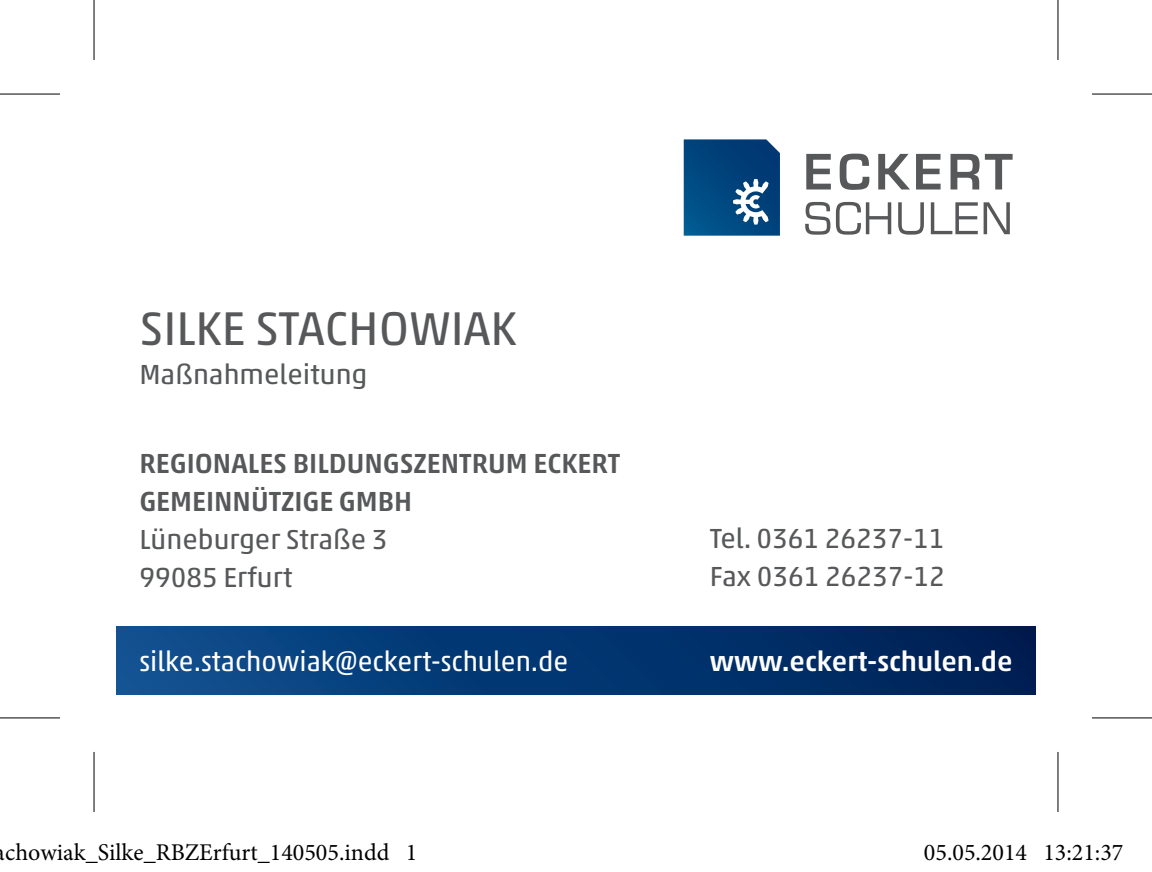
<style>
.page{position:relative;width:1152px;height:872px;background:#fff}
.page>*{position:absolute;margin:0;border:0;box-sizing:border-box;transform-origin:0 0}
.t1{font:48px "Akko Pro";color:#57585a}
.t2{font:28px/38px "Akko Pro";color:#57585a}
.t3{font:500 28px/38px "Akko Pro";color:#57585a}
.t4{font:28px "Akko Pro";color:#fff;scale:.96 1}
.t5{font:500 28px "Akko Pro";color:#fff}
.t6{font:24px "Minion Pro";color:#000}
</style>
<div class="page">
<div style="left:117px;top:626px;width:918px;height:68px;background:linear-gradient(to right,#0d4f8f,#001e53)"></div>
<svg style="left:684px;top:139px;width:96px;height:97px;background:#175589"></svg>
<svg style="left:805px;top:202px;width:205px;height:33px"></svg>
<svg style="left:806px;top:154px;width:206px;height:36px"></svg>
<svg style="left:0;top:718px;width:60px;height:1px"></svg>
<svg style="left:1092px;top:718px;width:60px;height:1px"></svg>
<svg style="left:1058px;top:0;width:1px;height:60px"></svg>
<svg style="left:1058px;top:752px;width:1px;height:60px"></svg>
<hr style="left:0;top:93px;width:60px;height:2px;background:#000">
<hr style="left:1092px;top:93px;width:60px;height:2px;background:#000">
<hr style="left:0;top:717px;width:60px;height:1px;background:#000">
<hr style="left:1092px;top:717px;width:60px;height:1px;background:#000">
<hr style="left:93px;top:0;width:2px;height:60px;background:#000">
<hr style="left:93px;top:752px;width:2px;height:60px;background:#000">
<hr style="left:1057px;top:0;width:1px;height:60px;background:#000">
<hr style="left:1057px;top:752px;width:1px;height:60px;background:#000">
<div style="left:28px;top:848px;width:12px;height:13px;border:2px solid #fff;border-radius:50%"></div>
<div style="left:31px;top:849px;width:7px;height:11px;border:2px solid #fff;border-radius:50%"></div>
<div style="left:293px;top:844px;width:11px;height:17px;border:2px solid #fff;border-radius:50%"></div>
<div style="left:295px;top:844px;width:7px;height:16px;border:2px solid #fff;border-radius:50%"></div>
<div style="left:316px;top:844px;width:11px;height:17px;border:2px solid #fff;border-radius:50%"></div>
<div style="left:318px;top:844px;width:7px;height:16px;border:2px solid #fff;border-radius:50%"></div>
<div style="left:924px;top:844px;width:11px;height:17px;border:2px solid #fff;border-radius:50%"></div>
<div style="left:926px;top:844px;width:7px;height:16px;border:2px solid #fff;border-radius:50%"></div>
<div style="left:952px;top:844px;width:12px;height:17px;border:2px solid #fff;border-radius:50%"></div>
<div style="left:954px;top:844px;width:8px;height:16px;border:2px solid #fff;border-radius:50%"></div>
<div style="left:992px;top:844px;width:12px;height:17px;border:2px solid #fff;border-radius:50%"></div>
<div style="left:995px;top:844px;width:7px;height:16px;border:2px solid #fff;border-radius:50%"></div>
<h1 class="t1" style="left:139px;top:300px;width:379px">SILKE STACHOWIAK</h1>
<p class="t2" style="left:139px;top:354px;width:230px">Maßnahmeleitung</p>
<p class="t3" style="left:139px;top:444px;width:482px">REGIONALES BILDUNGSZENTRUM ECKERT<br>GEMEINNÜTZIGE GMBH</p>
<p class="t2" style="left:139px;top:520px;width:250px">Lüneburger Straße 3<br>99085 Erfurt</p>
<p class="t2" style="left:710px;top:519px;width:237px">Tel. 0361 26237-11<br>Fax 0361 26237-12</p>
<p class="t4" style="left:139px;top:645px;width:448px">silke.stachowiak@eckert-schulen.de</p>
<p class="t5" style="left:710px;top:644px;width:304px">www.eckert-schulen.de</p>
<p class="t6" style="left:-5px;top:836px;width:424px">achowiak_Silke_RBZErfurt_140505.indd 1</p>
<p class="t6" style="left:924px;top:836px;width:201px">05.05.2014 13:21:37</p>
</div>
